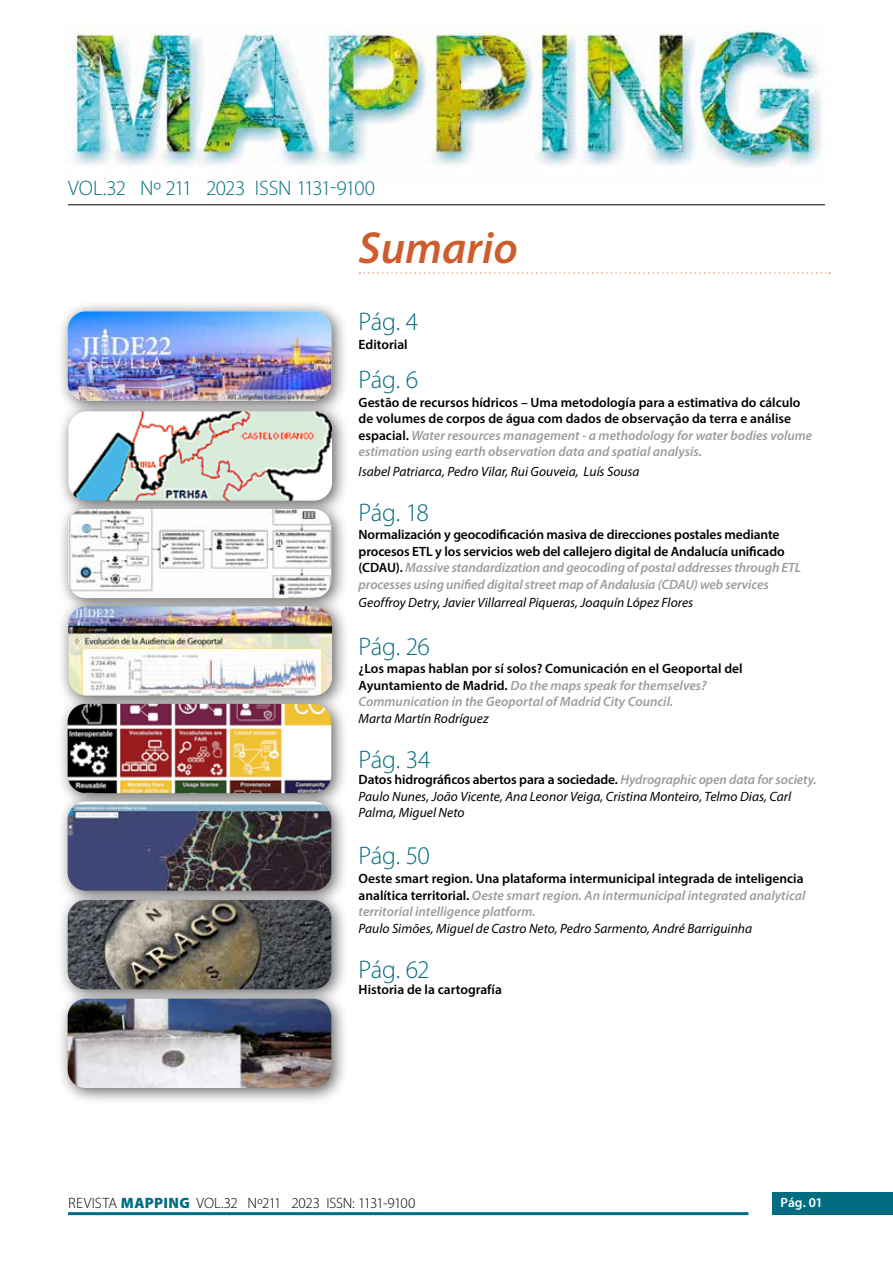
<style>
.page{position:relative;width:893px;height:1263px;background:#fff}
.page>*{position:absolute;margin:0;border:0;box-sizing:border-box;transform-origin:0 0}
.t1{font:italic 600 45px "Myriad Pro";color:#ce5d2e}
.t2{font:300 25.5px "Myriad Pro";letter-spacing:-.025em;color:#026d81}
.t3{font:300 21px "Myriad Pro";letter-spacing:-.035em;color:#026d81}
.t4{font:300 15px "Myriad Pro";letter-spacing:-.015em;color:#000}
.t5{font:600 13.5px/16.5px "Myriad Pro";color:#000}
.t6{font:italic 13.5px/16.5px "Myriad Pro";letter-spacing:.005em;color:#000}
.t7{font:600 13.5px "Myriad Pro";color:#fff}
.s1{font-style:italic;color:#9d9d9c}
.s2{font-weight:600;font-style:normal}
.s3{font-weight:600}
.s4{font-weight:600;color:#9d9d9c}
.s5{font-weight:900;color:#026d81}
</style>
<div class="page">
<div style="left:772px;top:1193px;width:121px;height:22px;background:#026d81"></div>
<hr style="left:68px;top:1212px;width:680px;height:3px;background:#026d81">
<img style="left:64px;top:26px;width:759px;height:142px">
<hr style="left:68px;top:205px;width:757px;height:1px;background:#000">
<div style="left:56px;top:300px;width:292px;height:118px;background:#000;opacity:.62"></div>
<img style="left:68px;top:311px;width:263px;height:89px">
<div style="left:57px;top:400px;width:292px;height:118px;background:#000;opacity:.62"></div>
<img style="left:68px;top:411px;width:264px;height:86px">
<div style="left:57px;top:497px;width:291px;height:118px;background:#000;opacity:.62"></div>
<img style="left:68px;top:509px;width:263px;height:86px">
<div style="left:57px;top:595px;width:292px;height:118px;background:#000;opacity:.62"></div>
<img style="left:68px;top:606px;width:264px;height:86px">
<div style="left:56px;top:692px;width:292px;height:118px;background:#000;opacity:.62"></div>
<img style="left:68px;top:704px;width:263px;height:86px">
<div style="left:56px;top:790px;width:292px;height:118px;background:#000;opacity:.62"></div>
<img style="left:68px;top:801px;width:263px;height:88px">
<div style="left:56px;top:889px;width:292px;height:117px;background:#000;opacity:.62"></div>
<img style="left:68px;top:900px;width:263px;height:87px">
<div style="left:56px;top:987px;width:292px;height:118px;background:#000;opacity:.62"></div>
<img style="left:68px;top:999px;width:263px;height:89px">
<svg style="left:359px;top:272px;width:471px;height:2px"></svg>
<h3 class="t3" style="left:68px;top:175px;width:308px">VOL.32 Nº 211 2023 ISSN 1131-9100</h3>
<h1 class="t1" style="left:359px;top:219px;width:161px">Sumario</h1>
<h2 class="t2" style="left:359px;top:307px;width:61px">Pág. 4</h2>
<p class="t5" style="left:359px;top:336px;width:51px">Editorial</p>
<h2 class="t2" style="left:359px;top:364px;width:61px">Pág. 6</h2>
<p class="t5" style="left:359px;top:394px;width:455px">Gestão de recursos hídricos – Uma metodología para a estimativa do cálculo de volumes de corpos de água com dados de observação da terra e análise espacial. <span class="s1">Water resources management - a methodology for water bodies volume estimation using earth observation data and spatial analysis.</span></p>
<p class="t6" style="left:359px;top:463px;width:283px">Isabel Patriarca, Pedro Vilar, Rui Gouveia, Luís Sousa</p>
<h2 class="t2" style="left:359px;top:497px;width:72px">Pág. 18</h2>
<p class="t5" style="left:359px;top:526px;width:444px">Normalización y geocodificación masiva de direcciones postales mediante procesos ETL y los servicios web del callejero digital de Andalucía unificado (CDAU). <span class="s1">Massive standardization and geocoding of postal addresses through ETL processes using unified digital street map of Andalusia (CDAU) web services</span></p>
<p class="t6" style="left:359px;top:594px;width:336px">Geoffroy Detry, Javier Villarreal Piqueras, Joaquín López Flores</p>
<h2 class="t2" style="left:359px;top:631px;width:73px">Pág. 26</h2>
<p class="t5" style="left:359px;top:660px;width:385px">¿Los mapas hablan por sí solos? Comunicación en el Geoportal del<br>Ayuntamiento de Madrid. <span class="s1">Do the maps speak for themselves?<br>Communication in the Geoportal of Madrid City Council.</span></p>
<p class="t6" style="left:359px;top:710px;width:132px">Marta Martín Rodríguez</p>
<h2 class="t2" style="left:359px;top:744px;width:73px">Pág. 34</h2>
<p class="t6" style="left:359px;top:771px;width:459px"><span class="s2">Datos hidrográficos abertos para a sociedade</span><span class="s3">.</span> <span class="s4">Hydrographic open data for society.<br></span>Paulo Nunes, João Vicente, Ana Leonor Veiga, Cristina Monteiro, Telmo Dias, Carl<br>Palma, Miguel Neto</p>
<h2 class="t2" style="left:359px;top:840px;width:73px">Pág. 50</h2>
<p class="t5" style="left:359px;top:870px;width:448px">Oeste smart region. Una plataforma intermunicipal integrada de inteligencia analítica territorial. <span class="s1">Oeste smart region. An intermunicipal integrated analytical territorial intelligence platform.</span></p>
<p class="t6" style="left:359px;top:919px;width:395px">Paulo Simões, Miguel de Castro Neto, Pedro Sarmento, André Barriguinha</p>
<h2 class="t2" style="left:359px;top:954px;width:73px">Pág. 62</h2>
<p class="t5" style="left:359px;top:981px;width:145px">Historia de la cartografía</p>
<p class="t4" style="left:68px;top:1194px;width:349px">REVISTA <span class="s5">MAPPING</span> VOL.32 Nº211 2023 ISSN: 1131-9100</p>
<p class="t7" style="left:780px;top:1194px;width:44px">Pág. 01</p>
</div>
